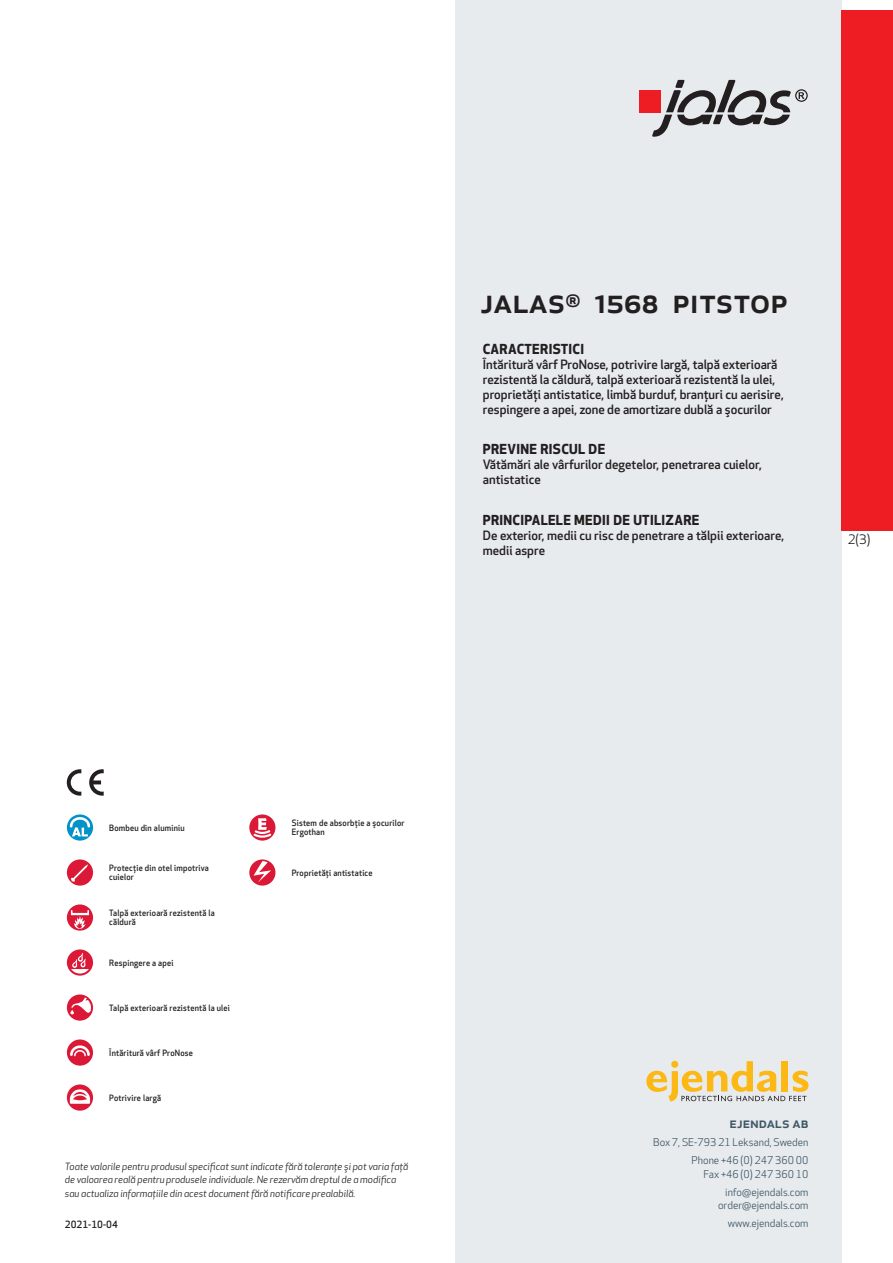
<style>
.page{position:relative;width:893px;height:1263px;background:#fff}
.page>*{position:absolute;margin:0;border:0;box-sizing:border-box;transform-origin:0 0}
.prodname{font:500 34.5px "Apex New";color:#231f20}
.t1{font:500 15px "Apex New";color:#405968}
.Funktion_body{font:700 13.5px "Apex New";letter-spacing:.025em;color:#231f20}
.t2{font:12.75px "Apex New";color:#231f20}
.Funktion_body-2{font:500 12.6px/15px "Apex New";color:#231f20}
.t3{font:10.5px/18px "Apex New";color:#405968;text-align:right}
.t4{font:italic 9.75px/13.5px "Apex New";color:#231f20}
.t5{font:500 9.75px "Apex New";color:#231f20}
.Funktion_body-3{font:500 8.55px/9px "Apex New";letter-spacing:.025em;color:#231f20;scale:.95 1}
</style>
<div class="page">
<div style="left:455px;top:0;width:387px;height:1263px;background:#e8ebee"></div>
<svg style="left:646px;top:1061px;width:162px;height:40px"></svg>
<div style="left:842px;top:11px;width:51px;height:520px;background:#ee1d23"></div>
<div style="left:639px;top:90px;width:22px;height:22px;background:#ee1d23"></div>
<svg style="left:652px;top:80px;width:156px;height:57px"></svg>
<svg style="left:67px;top:814px;width:26px;height:27px"></svg>
<svg style="left:70px;top:817px;width:20px;height:19px"></svg>
<div style="left:67px;top:859px;width:26px;height:27px;background:#db1836;border-radius:50%"></div>
<svg style="left:71px;top:864px;width:17px;height:18px"></svg>
<svg style="left:67px;top:904px;width:26px;height:27px"></svg>
<svg style="left:71px;top:910px;width:18px;height:19px"></svg>
<svg style="left:67px;top:949px;width:26px;height:27px"></svg>
<svg style="left:71px;top:953px;width:18px;height:20px"></svg>
<svg style="left:67px;top:994px;width:26px;height:27px"></svg>
<svg style="left:70px;top:997px;width:21px;height:17px"></svg>
<div style="left:67px;top:1039px;width:26px;height:27px;background:#db1836;border-radius:50%"></div>
<svg style="left:70px;top:1045px;width:20px;height:11px"></svg>
<svg style="left:67px;top:1084px;width:26px;height:27px"></svg>
<svg style="left:70px;top:1089px;width:20px;height:15px"></svg>
<svg style="left:249px;top:814px;width:26px;height:27px"></svg>
<svg style="left:252px;top:818px;width:21px;height:21px"></svg>
<svg style="left:249px;top:859px;width:26px;height:27px"></svg>
<svg style="left:254px;top:861px;width:17px;height:21px"></svg>
<svg style="left:89px;top:769px;width:15px;height:27px"></svg>
<svg style="left:67px;top:769px;width:14px;height:27px"></svg>
<p class="prodname" style="left:480px;top:277px;width:309px">JALAS<sup>®</sup> 1568 PITSTOP</p>
<p class="Funktion_body" style="left:483px;top:339px;width:103px">CARACTERISTICI</p>
<p class="Funktion_body-2" style="left:483px;top:356px;width:302px">Întăritură vârf ProNose, potrivire largă, talpă exterioară rezistentă la căldură, talpă exterioară rezistentă la ulei, proprietăţi antistatice, limbă burduf, branțuri cu aerisire, respingere a apei, zone de amortizare dublă a şocurilor</p>
<p class="Funktion_body" style="left:483px;top:440px;width:124px">PREVINE RISCUL DE</p>
<p class="Funktion_body-2" style="left:483px;top:457px;width:280px">Vătămări ale vârfurilor degetelor, penetrarea cuielor, antistatice</p>
<p class="Funktion_body" style="left:483px;top:510px;width:218px">PRINCIPALELE MEDII DE UTILIZARE</p>
<p class="Funktion_body-2" style="left:483px;top:528px;width:303px">De exterior, medii cu risc de penetrare a tălpii exterioare, medii aspre</p>
<p class="t2" style="left:848px;top:531px;width:24px">2(3)</p>
<p class="Funktion_body-3" style="left:109px;top:823px;width:81px">Bombeu din aluminiu</p>
<p class="Funktion_body-3" style="left:109px;top:864px;width:106px">Protecție din otel impotriva cuielor</p>
<p class="Funktion_body-3" style="left:109px;top:909px;width:113px">Talpă exterioară rezistentă la căldură</p>
<p class="Funktion_body-3" style="left:109px;top:958px;width:69px">Respingere a apei</p>
<p class="Funktion_body-3" style="left:109px;top:1003px;width:129px">Talpă exterioară rezistentă la ulei</p>
<p class="Funktion_body-3" style="left:109px;top:1048px;width:89px">Întăritură vârf ProNose</p>
<p class="Funktion_body-3" style="left:109px;top:1093px;width:56px">Potrivire largă</p>
<p class="Funktion_body-3" style="left:292px;top:819px;width:120px">Sistem de absorbţie a şocurilor<br>Ergothan</p>
<p class="Funktion_body-3" style="left:292px;top:868px;width:87px">Proprietăţi antistatice</p>
<p class="t4" style="left:65px;top:1159px;width:345px">Toate valorile pentru produsul specificat sunt indicate fără toleranţe şi pot varia faţă de valoarea reală pentru produsele individuale. Ne rezervăm dreptul de a modifica sau actualiza informaţiile din acest document fără notificare prealabilă.</p>
<p class="t5" style="left:65px;top:1218px;width:54px">2021-10-04</p>
<p class="t1" style="left:729px;top:1113px;width:80px">ejendals ab</p>
<p class="t3" style="left:653px;top:1133px;width:157px">Box 7, SE-793 21 Leksand, Sweden<br>Phone +46 (0) 247 360 00</p>
<p class="t3" style="left:703px;top:1165px;width:107px">Fax +46 (0) 247 360 10 info@ejendals.com</p>
<p class="t3" style="left:718px;top:1196px;width:92px">order@ejendals.com</p>
<p class="t3" style="left:728px;top:1215px;width:82px">www.ejendals.com</p>
</div>
